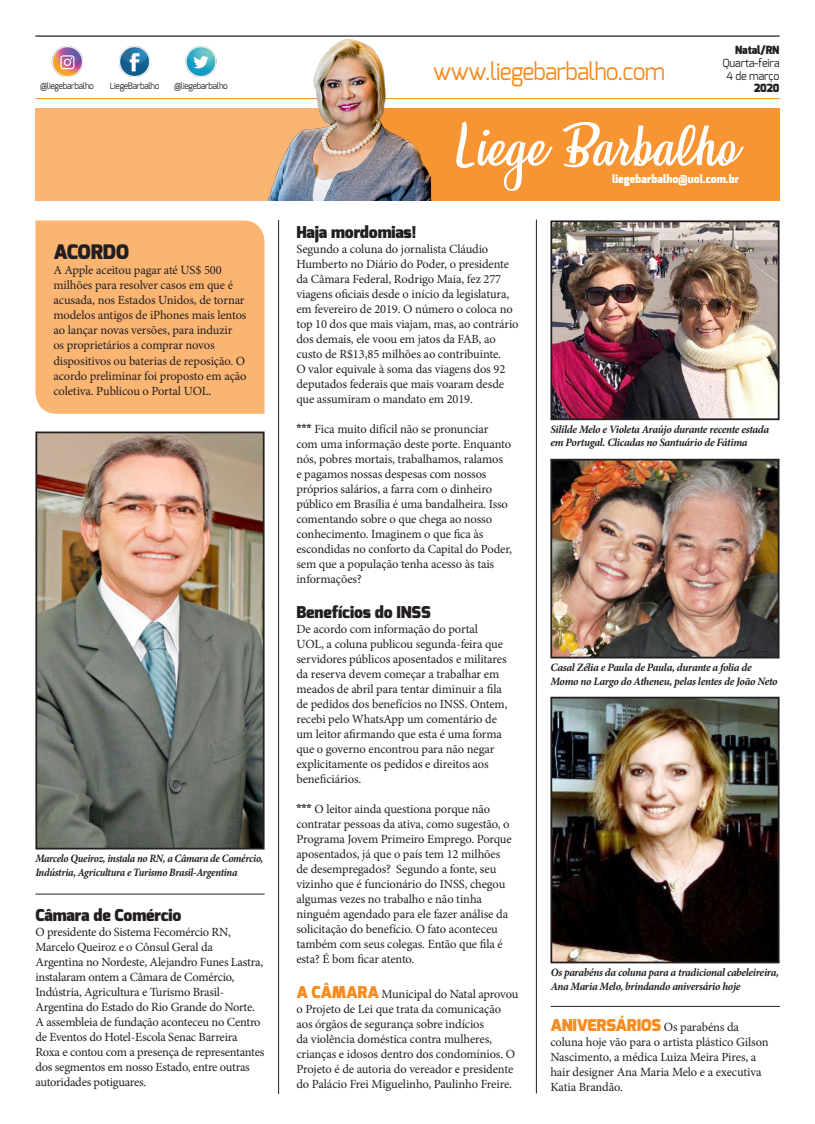
<style>
.page{position:relative;width:815px;height:1124px;background:#fff}
.page>*{position:absolute;margin:0;border:0;box-sizing:border-box;transform-origin:0 0}
.t1{font:51.25px "Honeymoon Personal Use";color:#fff}
.Assinatura{font:23.88px "Exo";letter-spacing:-.03em;color:#f68b1f;scale:.95 1}
.t2{font:900 20px "Exo";letter-spacing:-.015em;color:#231f20}
.t3{font:900 16.25px "Exo";letter-spacing:-.01em;color:#231f20}
.t4{font:900 16.25px "Exo";letter-spacing:-.01em;color:#f68b1f}
.t5{font:12.5px/15px "Minion Pro";letter-spacing:-.01em;color:#231f20}
.t6{font:italic 700 11.25px/13.5px "Minion Pro";letter-spacing:-.03em;color:#231f20}
.t7{font:italic 700 11.25px/13.5px "Minion Pro";letter-spacing:-.03em;color:#231f20;scale:.93 1}
.Assinatura-2{font:900 11.25px "Exo";color:#fff;scale:.95 1}
.Assinatura-3{font:11.25px "Exo";letter-spacing:-.01em;color:#231f20;scale:.95 1}
.Assinatura-4{font:900 11.25px "Exo";letter-spacing:-.01em;color:#231f20;scale:.95 1}
.Assinatura-5{font:8.75px "Exo";letter-spacing:-.03em;color:#231f20;scale:.95 1}
.s1{font-family:"Exo";font-weight:900}
.s2{font-family:"Exo";font-weight:900;font-size:16.25px;color:#f68b1f}
.s3{font-family:"Minion Pro";font-weight:400;font-size:12.5px;color:#231f20}
</style>
<div class="page">
<hr style="left:35px;top:35px;width:745px;height:2px;background:#231f20">
<hr style="left:35px;top:98px;width:745px;height:1px;background:#f68b1f">
<img style="left:52px;top:47px;width:30px;height:30px">
<img style="left:119px;top:47px;width:31px;height:30px">
<img style="left:186px;top:47px;width:30px;height:30px">
<div style="left:35px;top:108px;width:745px;height:93px;background:#fbb573"></div>
<div style="left:331px;top:108px;width:449px;height:93px;background:#f79532"></div>
<img style="left:242px;top:35px;width:235px;height:166px">
<div style="left:35px;top:220px;width:230px;height:194px;background:#fbb573"></div>
<hr style="left:35px;top:893px;width:230px;height:1px;background:#231f20">
<hr style="left:278px;top:220px;width:1px;height:873px;background:#231f20">
<hr style="left:536px;top:219px;width:1px;height:874px;background:#231f20">
<img style="left:38px;top:434px;width:224px;height:412px">
<div style="left:35px;top:431px;width:230px;height:418px;border:2px solid #231f20"></div>
<hr style="left:551px;top:1005px;width:229px;height:1px;background:#231f20">
<img style="left:553px;top:699px;width:224px;height:261px">
<div style="left:550px;top:696px;width:230px;height:267px;border:2px solid #231f20"></div>
<img style="left:553px;top:223px;width:224px;height:194px">
<div style="left:550px;top:220px;width:230px;height:200px;border:2px solid #231f20"></div>
<img style="left:553px;top:461px;width:223px;height:194px">
<div style="left:550px;top:458px;width:229px;height:200px;border:2px solid #231f20"></div>
<p class="Assinatura-5" style="left:40px;top:80px;width:58px">@liegebarbalho</p>
<p class="Assinatura-5" style="left:110px;top:80px;width:54px">LiegeBarbalho</p>
<p class="Assinatura-5" style="left:174px;top:80px;width:58px">@liegebarbalho</p>
<p class="t2" style="left:53px;top:239px;width:77px">ACORDO</p>
<p class="t5" style="left:53px;top:263px;width:195px">A Apple aceitou pagar até US$ 500 milhões para resolver casos em que é acusada, nos Estados Unidos, de tornar modelos antigos de iPhones mais lentos ao lançar novas versões, para induzir<br>os proprietários a comprar novos dispositivos ou baterias de reposição. O acordo preliminar foi proposto em ação coletiva. Publicou o Portal UOL.</p>
<p class="t7" style="left:35px;top:851px;width:247px">Marcelo Queiroz, instala no RN, a Câmara de Comércio,<br>Indústria, Agricultura e Turismo Brasil-Argentina</p>
<p class="t3" style="left:35px;top:904px;width:147px">Câmara de Comércio</p>
<p class="t5" style="left:35px;top:924px;width:230px">O presidente do Sistema Fecomércio RN, Marcelo Queiroz e o Cônsul Geral da<br>Argentina no Nordeste, Alejandro Funes Lastra, instalaram ontem a Câmara de Comércio, Indústria, Agricultura e Turismo Brasil-Argentina do Estado do Rio Grande do Norte.<br>A assembleia de fundação aconteceu no Centro de Eventos do Hotel-Escola Senac Barreira Roxa e contou com a presença de representantes dos segmentos em nosso Estado, entre outras autoridades potiguares.</p>
<p class="Assinatura-4" style="left:735px;top:43px;width:48px">Natal/RN</p>
<p class="Assinatura-3" style="left:722px;top:56px;width:62px">Quarta-feira</p>
<p class="Assinatura-3" style="left:726px;top:68px;width:57px">4 de março</p>
<p class="Assinatura-4" style="left:754px;top:81px;width:28px">2020</p>
<p class="t1" style="left:458px;top:117px;width:281px">Liege Barbalho</p>
<p class="Assinatura" style="left:433px;top:56px;width:246px">www.liegebarbalho.com</p>
<p class="Assinatura-2" style="left:612px;top:171px;width:135px">liegebarbalho@uol.com.br</p>
<p class="t3" style="left:296px;top:222px;width:121px">Haja mordomias!</p>
<p class="t5" style="left:296px;top:241px;width:224px">Segundo a coluna do jornalista Cláudio Humberto no Diário do Poder, o presidente da Câmara Federal, Rodrigo Maia, fez 277 viagens oficiais desde o início da legislatura, em fevereiro de 2019. O número o coloca no top 10 dos que mais viajam, mas, ao contrário dos demais, ele voou em jatos da FAB, ao custo de R$13,85 milhões ao contribuinte.<br>O valor equivale à soma das viagens dos 92 deputados federais que mais voaram desde que assumiram o mandato em 2019.</p>
<p class="t5" style="left:296px;top:421px;width:217px"><span class="s1">***</span> Fica muito difícil não se pronunciar com uma informação deste porte. Enquanto nós, pobres mortais, trabalhamos, ralamos<br>e pagamos nossas despesas com nossos próprios salários, a farra com o dinheiro público em Brasília é uma bandalheira. Isso comentando sobre o que chega ao nosso conhecimento. Imaginem o que fica às escondidas no conforto da Capital do Poder, sem que a população tenha acesso às tais informações?</p>
<p class="t3" style="left:296px;top:601px;width:136px">Benefícios do INSS</p>
<p class="t5" style="left:296px;top:621px;width:213px">De acordo com informação do portal UOL, a coluna publicou segunda-feira que servidores públicos aposentados e militares da reserva devem começar a trabalhar em meados de abril para tentar diminuir a fila de pedidos dos benefícios no INSS. Ontem, recebi pelo WhatsApp um comentário de um leitor afirmando que esta é uma forma que o governo encontrou para não negar explicitamente os pedidos e direitos aos beneficiários.</p>
<p class="t5" style="left:296px;top:801px;width:217px"><span class="s1">***</span> O leitor ainda questiona porque não contratar pessoas da ativa, como sugestão, o Programa Jovem Primeiro Emprego. Porque aposentados, já que o país tem 12 milhões de desempregados? Segundo a fonte, seu vizinho que é funcionário do INSS, chegou algumas vezes no trabalho e não tinha ninguém agendado para ele fazer análise da solicitação do benefício. O fato aconteceu também com seus colegas. Então que fila é esta? É bom ficar atento.</p>
<p class="t5" style="left:296px;top:985px;width:224px"><span class="s2">A CÂMARA</span> Municipal do Natal aprovou o Projeto de Lei que trata da comunicação aos órgãos de segurança sobre indícios<br>da violência doméstica contra mulheres, crianças e idosos dentro dos condomínios. O Projeto é de autoria do vereador e presidente do Palácio Frei Miguelinho, Paulinho Freire.</p>
<p class="t6" style="left:550px;top:422px;width:220px">Sililde Melo e Violeta Araújo durante recente estada em Portugal. Clicadas no Santuário de Fátima</p>
<p class="t6" style="left:550px;top:660px;width:229px">Casal Zélia e Paula de Paula, durante a folia de<br>Momo no Largo do Atheneu, pelas lentes de João Neto</p>
<p class="t6" style="left:551px;top:965px;width:230px">Os parabéns da coluna para a tradicional cabeleireira,<br>Ana Maria Melo, brindando aniversário hoje</p>
<p class="t4" style="left:550px;top:1014px;width:190px">ANIVERSÁRIOS <span class="s3">Os parabéns da</span></p>
<p class="t5" style="left:550px;top:1034px;width:220px">coluna hoje vão para o artista plástico Gilson Nascimento, a médica Luiza Meira Pires, a hair designer Ana Maria Melo e a executiva Katia Brandão.</p>
</div>
